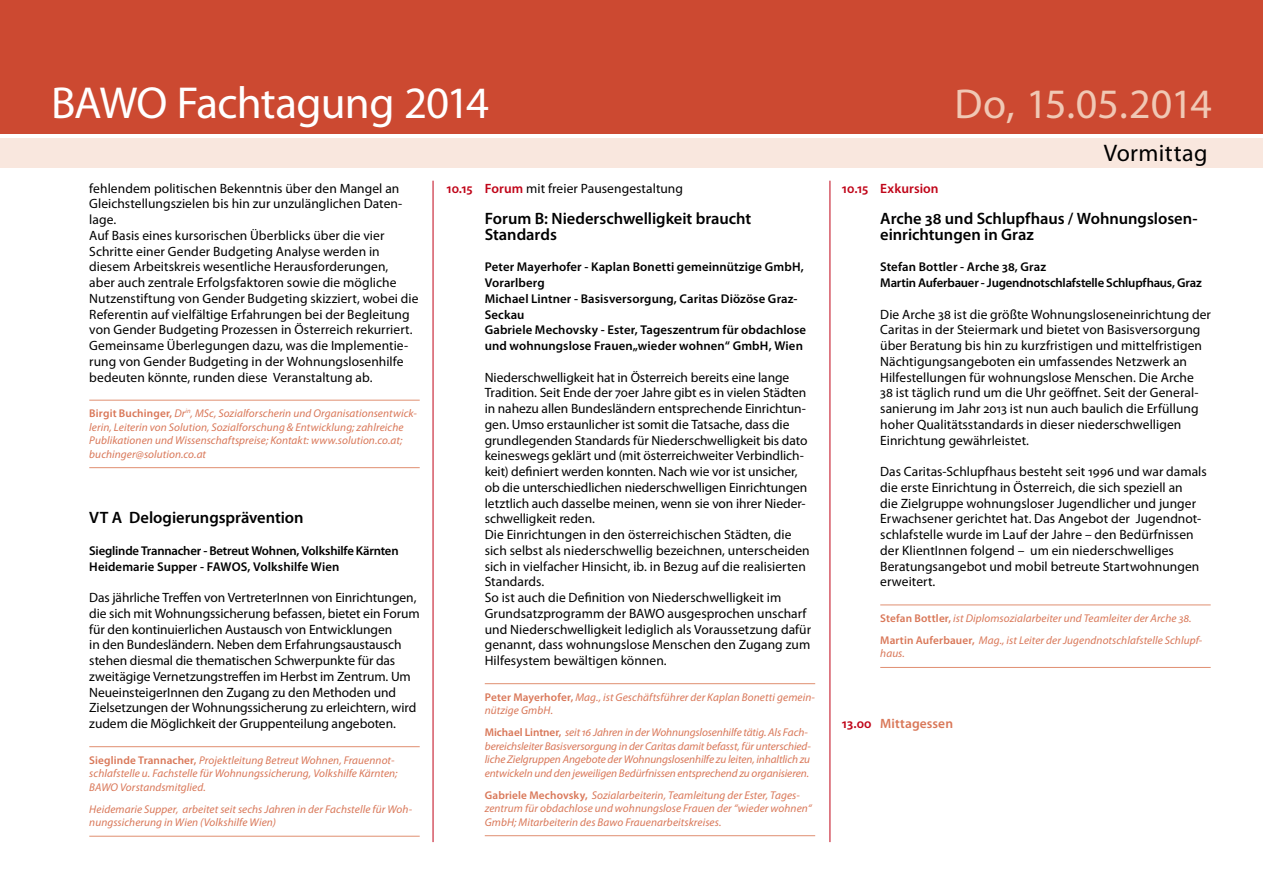
<style>
.page{position:relative;width:1263px;height:893px;background:#fff}
.page>*{position:absolute;margin:0;border:0;box-sizing:border-box;transform-origin:0 0}
.t1{font:45px "Myriad Pro";letter-spacing:-.02em;color:#fff}
.t2{font:42px "Myriad Pro";color:#f0c8b5}
.t3{font:24px "Myriad Pro";letter-spacing:.02em;color:#000}
.t4{font:600 16.5px/15.8px "Myriad Pro";letter-spacing:-.005em;color:#000}
.t5{font:13.5px/15.8px "Myriad Pro";color:#000}
.t6{font:600 13.5px "Myriad Pro";letter-spacing:.01em;color:#d97758}
.t7{font:600 13.5px "Myriad Pro";letter-spacing:.005em;color:#c00418}
.t8{font:600 12.75px/15.8px "Myriad Pro";letter-spacing:.005em;color:#000}
.t9{font:600 12.75px/15.8px "Myriad Pro";letter-spacing:-.015em;color:#000}
.t10{font:italic 11.25px/13.5px "Myriad Pro";letter-spacing:.005em;color:#d97758}
.s1{font-weight:600;font-style:normal}
.s2{font-weight:600;color:#c00418}
.s3{color:#c00418}
</style>
<div class="page">
<div style="left:0;top:138px;width:1263px;height:30px;background:#f9e7de"></div>
<div style="left:0;top:0;width:1263px;height:133px;background:#cc4931"></div>
<hr style="left:433px;top:181px;width:1px;height:661px;background:#c00418">
<hr style="left:829px;top:181px;width:1px;height:661px;background:#c00418">
<hr style="left:89px;top:400px;width:331px;height:1px;background:#e08f71">
<hr style="left:89px;top:467px;width:331px;height:1px;background:#e08f71">
<hr style="left:89px;top:746px;width:331px;height:1px;background:#e08f71">
<hr style="left:89px;top:836px;width:331px;height:1px;background:#e08f71">
<hr style="left:485px;top:683px;width:330px;height:1px;background:#e08f71">
<hr style="left:485px;top:835px;width:330px;height:1px;background:#e08f71">
<hr style="left:880px;top:605px;width:331px;height:1px;background:#e08f71">
<hr style="left:880px;top:667px;width:331px;height:1px;background:#e08f71">
<h1 class="t1" style="left:51px;top:75px;width:440px">BAWO Fachtagung 2014</h1>
<p class="t5" style="left:89px;top:180px;width:331px">fehlendem politischen Bekenntnis über den Mangel an Gleichstellungszielen bis hin zur unzulänglichen Daten&shy;lage.<br>Auf Basis eines kursorischen Überblicks über die vier Schritte einer Gender Budgeting Analyse werden in diesem Arbeitskreis wesentliche Herausforderungen,<br>aber auch zentrale Erfolgsfaktoren sowie die mögliche Nutzenstiftung von Gender Budgeting skizziert, wobei die Referentin auf vielfältige Erfahrungen bei der Begleitung von Gender Budgeting Prozessen in Österreich rekurriert.<br>Gemeinsame Überlegungen dazu, was die Implementie&shy;rung von Gender Budgeting in der Wohnungslosenhilfe bedeuten könnte, runden diese Veranstaltung ab.</p>
<p class="t10" style="left:89px;top:406px;width:329px"><span class="s1">Birgit Buchinger,</span> Dr<sup>in</sup>, MSc, Sozialforscherin und Organisationsentwick&shy;lerin, Leiterin von Solution, Sozialforschung &amp; Entwicklung; zahlreiche Publikationen und Wissenschaftspreise; Kontakt: www.solution.co.at; buchinger@solution.co.at</p>
<p class="t4" style="left:89px;top:509px;width:216px">VT A Delogierungsprävention</p>
<p class="t9" style="left:89px;top:542px;width:311px">Sieglinde Trannacher - Betreut Wohnen, Volkshilfe Kärnten<br>Heidemarie Supper - FAWOS, Volkshilfe Wien</p>
<p class="t5" style="left:89px;top:589px;width:332px">Das jährliche Treffen von VertreterInnen von Einrichtungen, die sich mit Wohnungssicherung befassen, bietet ein Forum für den kontinuierlichen Austausch von Entwicklungen<br>in den Bundesländern. Neben dem Erfahrungsaustausch stehen diesmal die thematischen Schwerpunkte für das zweitägige Vernetzungstreffen im Herbst im Zentrum. Um NeueinsteigerInnen den Zugang zu den Methoden und Zielsetzungen der Wohnungssicherung zu erleichtern, wird zudem die Möglichkeit der Gruppenteilung angeboten.</p>
<p class="t10" style="left:89px;top:753px;width:310px"><span class="s1">Sieglinde Trannacher,</span> Projektleitung Betreut Wohnen, Frauennot&shy;schlafstelle u. Fachstelle für Wohnungssicherung, Volkshilfe Kärnten;<br>BAWO Vorstandsmitglied.</p>
<p class="t10" style="left:89px;top:802px;width:324px">Heidemarie Supper, arbeitet seit sechs Jahren in der Fachstelle für Woh&shy;nungssicherung in Wien (Volkshilfe Wien)</p>
<p class="t5" style="left:446px;top:180px;width:238px"><span class="s2">10.15 Forum</span> mit freier Pausengestaltung</p>
<p class="t4" style="left:485px;top:210px;width:268px">Forum B: Niederschwelligkeit braucht<br>Standards</p>
<p class="t8" style="left:485px;top:259px;width:323px">Peter Mayerhofer - Kaplan Bonetti gemeinnützige GmbH, Vorarlberg<br>Michael Lintner - Basisversorgung, Caritas Diözöse Graz-Seckau<br>Gabriele Mechovsky - Ester, Tageszentrum für obdachlose und wohnungslose Frauen„wieder wohnen“ GmbH, Wien</p>
<p class="t5" style="left:485px;top:369px;width:328px">Niederschwelligkeit hat in Österreich bereits eine lange Tradition. Seit Ende der 70er Jahre gibt es in vielen Städten in nahezu allen Bundesländern entsprechende Einrichtun&shy;gen. Umso erstaunlicher ist somit die Tatsache, dass die grundlegenden Standards für Niederschwelligkeit bis dato keineswegs geklärt und (mit österreichweiter Verbindlich&shy;keit) definiert werden konnten. Nach wie vor ist unsicher, ob die unterschiedlichen niederschwelligen Einrichtungen letztlich auch dasselbe meinen, wenn sie von ihrer Nieder&shy;schwelligkeit reden.<br>Die Einrichtungen in den österreichischen Städten, die sich selbst als niederschwellig bezeichnen, unterscheiden sich in vielfacher Hinsicht, ib. in Bezug auf die realisierten Standards.<br>So ist auch die Definition von Niederschwelligkeit im Grundsatzprogramm der BAWO ausgesprochen unscharf und Niederschwelligkeit lediglich als Voraussetzung dafür genannt, dass wohnungslose Menschen den Zugang zum Hilfesystem bewältigen können.</p>
<p class="t10" style="left:485px;top:690px;width:332px"><span class="s1">Peter Mayerhofer,</span> Mag., ist Geschäftsführer der Kaplan Bonetti gemein&shy;nützige GmbH.</p>
<p class="t10" style="left:485px;top:725px;width:328px"><span class="s1">Michael Lintner,</span> seit 16 Jahren in der Wohnungslosenhilfe tätig. Als Fach&shy;bereichsleiter Basisversorgung in der Caritas damit befasst, für unterschied&shy;liche Zielgruppen Angebote der Wohnungslosenhilfe zu leiten, inhaltlich zu entwickeln und den jeweiligen Bedürfnissen entsprechend zu organisieren.</p>
<p class="t10" style="left:485px;top:788px;width:328px"><span class="s1">Gabriele Mechovsky,</span> Sozialarbeiterin, Teamleitung der Ester, Tages&shy;zentrum für obdachlose und wohnungslose Frauen der “wieder wohnen“<br>GmbH; Mitarbeiterin des Bawo Frauenarbeitskreises.</p>
<h2 class="t2" style="left:954px;top:78px;width:259px">Do, 15.05.2014</h2>
<h3 class="t3" style="left:1104px;top:138px;width:105px">Vormittag</h3>
<p class="t7" style="left:842px;top:179px;width:98px">10.15 Exkursion</p>
<p class="t4" style="left:880px;top:210px;width:319px">Arche 38 und Schlupfhaus / Wohnungslosen&shy;einrichtungen in Graz</p>
<p class="t9" style="left:880px;top:259px;width:323px">Stefan Bottler - Arche 38, Graz<br>Martin Auferbauer - Jugendnotschlafstelle Schlupfhaus, Graz</p>
<p class="t5" style="left:880px;top:306px;width:332px">Die Arche 38 ist die größte Wohnungsloseneinrichtung der Caritas in der Steiermark und bietet von Basisversorgung über Beratung bis hin zu kurzfristigen und mittelfristigen Nächtigungsangeboten ein umfassendes Netzwerk an Hilfestellungen für wohnungslose Menschen. Die Arche<br>38 ist täglich rund um die Uhr geöffnet. Seit der General&shy;sanierung im Jahr 2013 ist nun auch baulich die Erfüllung hoher Qualitätsstandards in dieser niederschwelligen Einrichtung gewährleistet.</p>
<p class="t5" style="left:880px;top:463px;width:328px">Das Caritas-Schlupfhaus besteht seit 1996 und war damals die erste Einrichtung in Österreich, die sich speziell an<br>die Zielgruppe wohnungsloser Jugendlicher und junger Erwachsener gerichtet hat. Das Angebot der Jugendnot&shy;schlafstelle wurde im Lauf der Jahre – den Bedürfnissen der KlientInnen folgend – um ein niederschwelliges Beratungsangebot und mobil betreute Startwohnungen erweitert.</p>
<p class="t10" style="left:880px;top:607px;width:324px;line-height:22px"><span class="s1">Stefan Bottler,</span> ist Diplomsozialarbeiter und Teamleiter der Arche 38.<br><span class="s1">Martin Auferbauer,</span> Mag., ist Leiter der Jugendnotschlafstelle Schlupf-</p>
<p class="t10" style="left:880px;top:647px;width:26px">haus.</p>
<p class="t6" style="left:842px;top:715px;width:113px"><span class="s3">13.00</span> Mittagessen</p>
</div>
